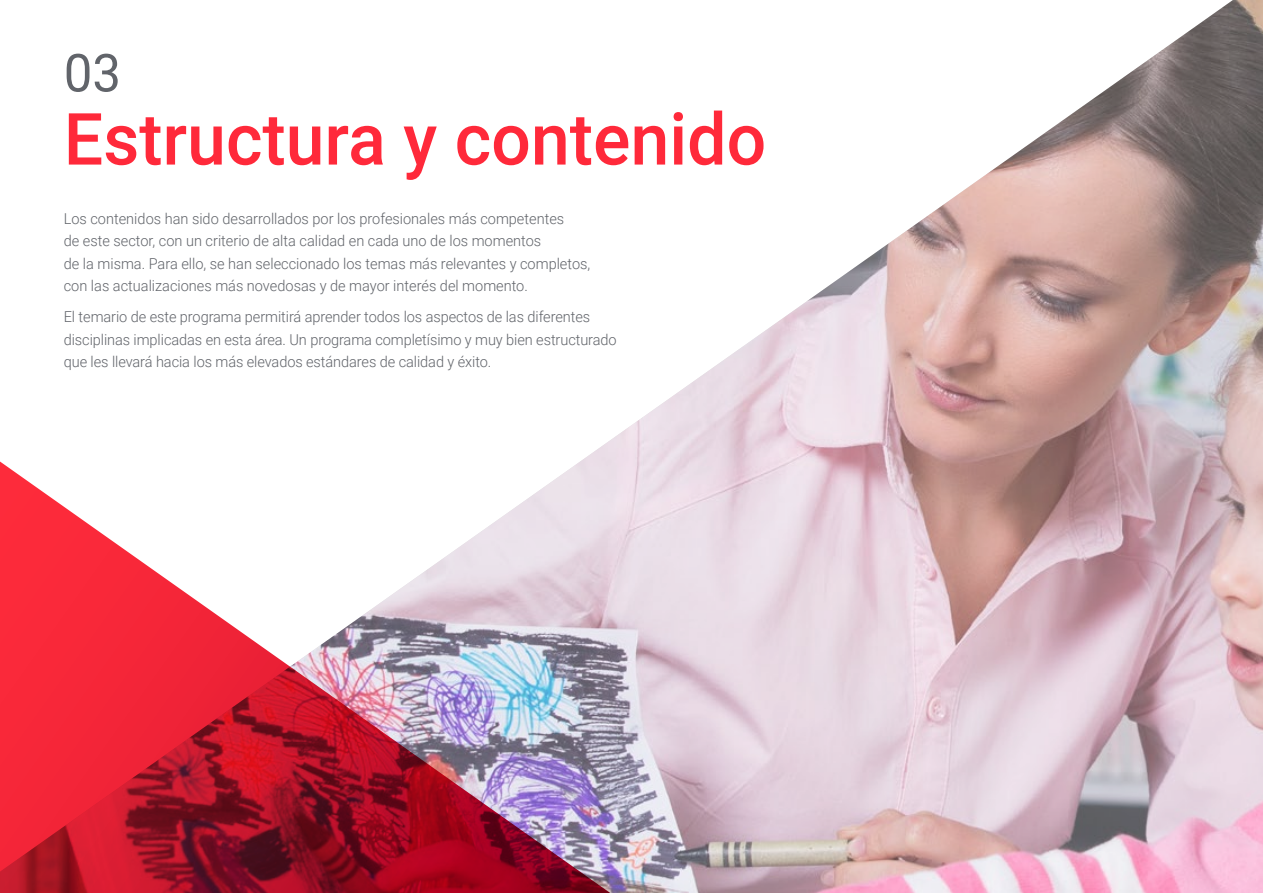
<style>
.page{position:relative;width:1263px;height:893px;background:#fff}
.page>*{position:absolute;margin:0;border:0;box-sizing:border-box;transform-origin:0 0}
.t1{font:500 72px "Roboto";color:#ff293a}
.t2{font:52.5px "Roboto";color:#61646a}
.t3{font:300 15px/22.5px "Roboto";color:#61646a}
</style>
<div class="page">
<img style="left:602px;top:0;width:661px;height:893px">
<img style="left:0;top:446px;width:640px;height:447px">
<h2 class="t2" style="left:64px;top:36px;width:59px">03</h2>
<h1 class="t1" style="left:64px;top:89px;width:704px">Estructura y contenido</h1>
<p class="t3" style="left:64px;top:207px;width:528px">Los contenidos han sido desarrollados por los profesionales más competentes<br>de este sector, con un criterio de alta calidad en cada uno de los momentos<br>de la misma. Para ello, se han seleccionado los temas más relevantes y completos, con las actualizaciones más novedosas y de mayor interés del momento.</p>
<p class="t3" style="left:64px;top:305px;width:554px">El temario de este programa permitirá aprender todos los aspectos de las diferentes disciplinas implicadas en esta área. Un programa completísimo y muy bien estructurado que les llevará hacia los más elevados estándares de calidad y éxito.</p>
</div>
